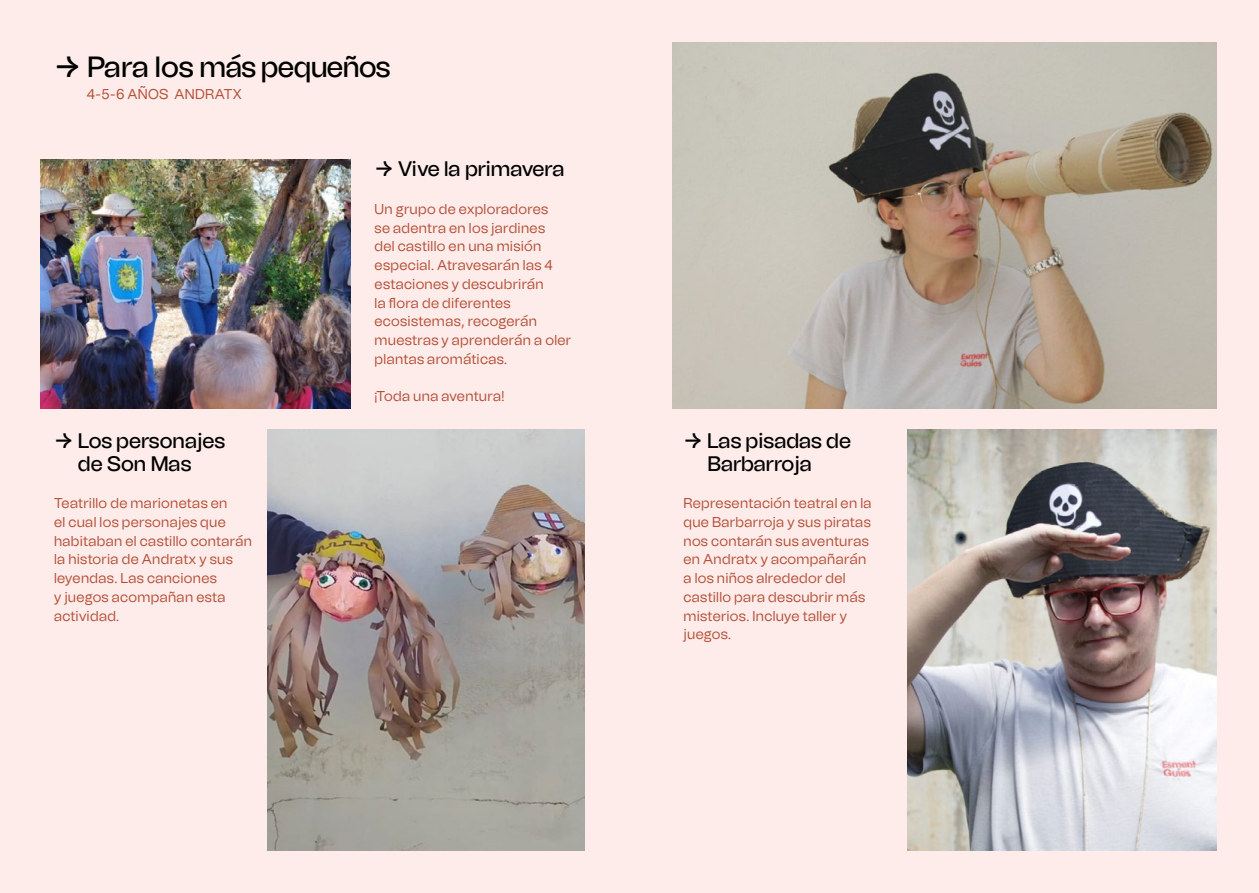
<style>
.page{position:relative;width:1259px;height:893px;background:#feecea}
.page>*{position:absolute;margin:0;border:0;box-sizing:border-box;transform-origin:0 0}
.t1{font:500 29.25px "Tomato Grotesk";letter-spacing:-.02em;color:#000}
.t2{font:500 21px/22.2px "Tomato Grotesk";color:#000;text-align:center}
.t3{font:14.25px/18.8px "Tomato Grotesk";letter-spacing:.02em;color:#b34f36}
</style>
<div class="page">
<img style="left:267px;top:429px;width:318px;height:421px">
<img style="left:40px;top:159px;width:311px;height:249px">
<img style="left:907px;top:429px;width:309px;height:421px">
<img style="left:672px;top:43px;width:544px;height:365px">
<h1 class="t1" style="left:54px;top:49px;width:338px">→ Para los más pequeños</h1>
<p class="t3" style="left:87px;top:85px;width:156px">4-5-6 AÑOS ANDRATX</p>
<h2 class="t2" style="left:54px;top:430px;width:173px">→ Los personajes de Son Mas</h2>
<p class="t3" style="left:54px;top:494px;width:199px">Teatrillo de marionetas en<br>el cual los personajes que habitaban el castillo contarán la historia de Andratx y sus leyendas. Las canciones<br>y juegos acompañan esta actividad.</p>
<h2 class="t2" style="left:374px;top:158px;width:192px">→ Vive la primavera</h2>
<p class="t3" style="left:374px;top:200px;width:198px">Un grupo de exploradores<br>se adentra en los jardines<br>del castillo en una misión especial. Atravesarán las 4 estaciones y descubrirán<br>la flora de diferentes ecosistemas, recogerán muestras y aprenderán a oler plantas aromáticas.</p>
<p class="t3" style="left:374px;top:387px;width:131px">¡Toda una aventura!</p>
<h2 class="t2" style="left:707px;top:430px;width:145px;text-align:left;text-indent:-24px">→ Las pisadas de<br>Barbarroja</h2>
<p class="t3" style="left:683px;top:494px;width:190px">Representación teatral en la que Barbarroja y sus piratas nos contarán sus aventuras en Andratx y acompañarán a los niños alrededor del castillo para descubrir más misterios. Incluye taller y juegos.</p>
</div>
